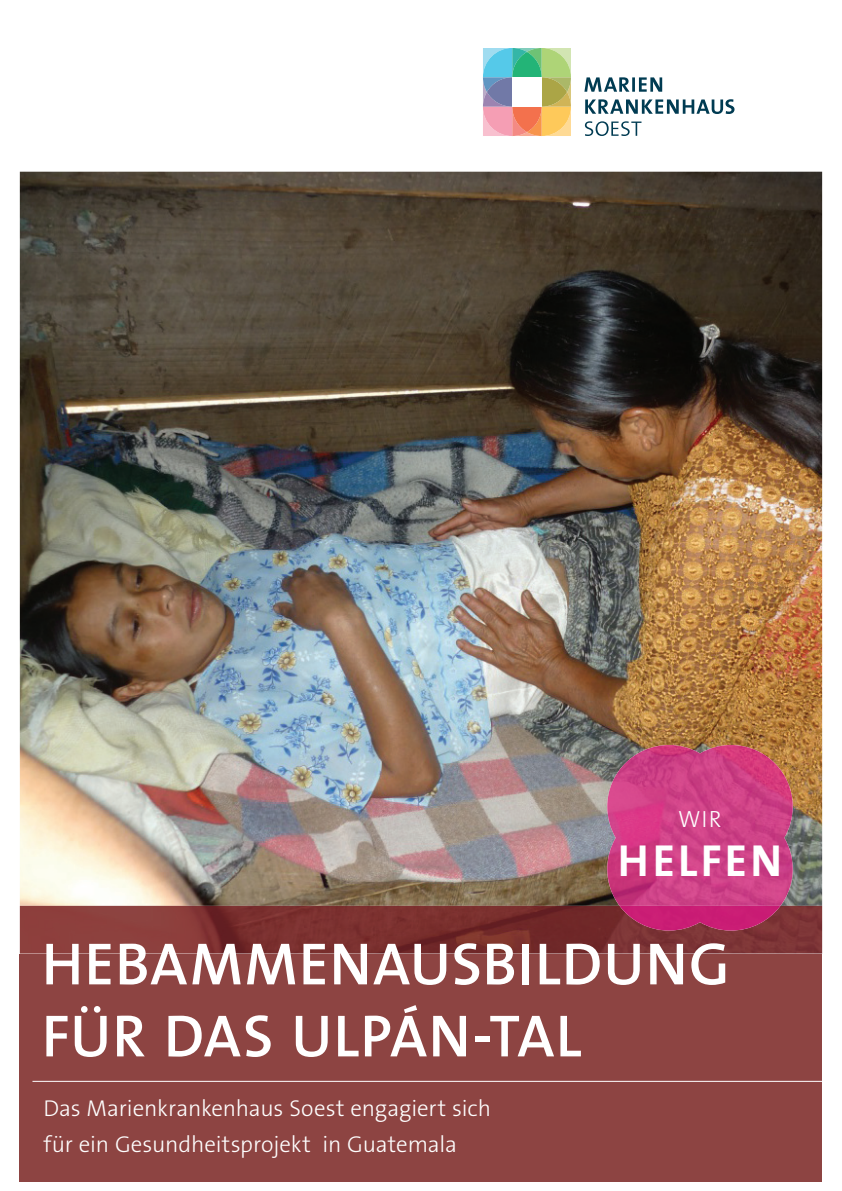
<style>
.page{position:relative;width:842px;height:1191px;background:#fff}
.page>*{position:absolute;margin:0;border:0;box-sizing:border-box;transform-origin:0 0}
.t1{font:600 60px/72px "The Sans B6";letter-spacing:.02em;color:#fff}
.t2{font:700 45.2px "The Sans B7";letter-spacing:.07em;color:#fff}
.t3{font:300 23.5px "The Sans B3";color:#fff}
.t4{font:300 23px/36px "The Sans B3";letter-spacing:-.005em;color:#fff}
</style>
<div class="page">
<img style="left:20px;top:172px;width:802px;height:734px">
<div style="left:20px;top:953px;width:802px;height:228px;background:#8d4442"></div>
<img style="left:20px;top:906px;width:802px;height:47px">
<hr style="left:32px;top:1080px;width:790px;height:1px;background:#fff">
<svg style="left:483px;top:48px;width:88px;height:88px;background:#aeb08f"></svg>
<div style="left:512px;top:77px;width:30px;height:30px;background:#fff"></div>
<svg style="left:585px;top:121px;width:56px;height:15px"></svg>
<svg style="left:585px;top:99px;width:149px;height:15px"></svg>
<svg style="left:584px;top:77px;width:78px;height:15px"></svg>
<img style="left:607px;top:745px;width:186px;height:161px">
<img style="left:619px;top:906px;width:161px;height:24px">
<p class="t3" style="left:678px;top:806px;width:45px">WIR</p>
<h2 class="t2" style="left:618px;top:836px;width:166px">HELFEN</h2>
<h1 class="t1" style="left:42px;top:930px;width:689px">HEBAMMENAUSBILDUNG<br>FÜR DAS ULPÁN-TAL</h1>
<p class="t4" style="left:44px;top:1091px;width:449px">Das Marienkrankenhaus Soest engagiert sich für ein Gesundheitsprojekt in Guatemala</p>
</div>
